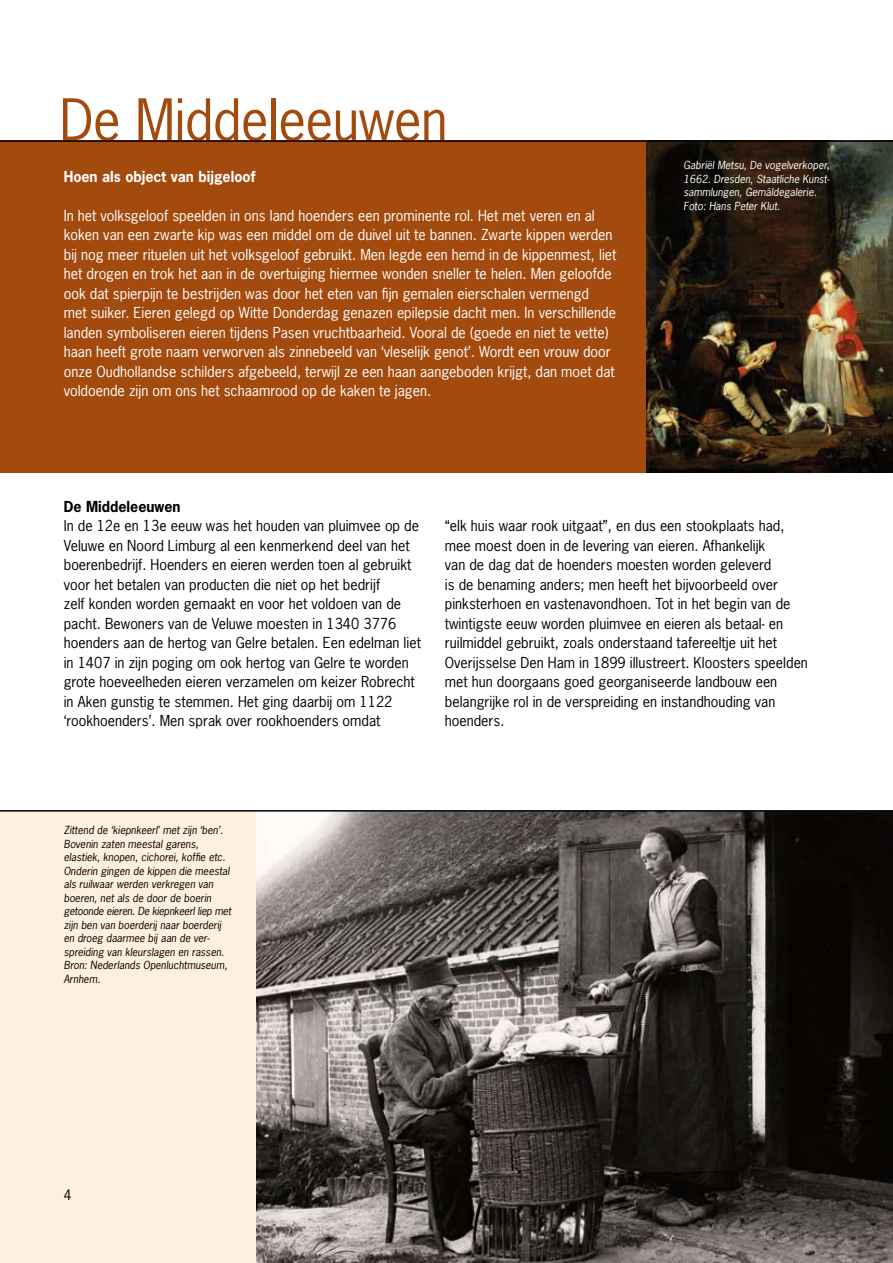
<style>
.page{position:relative;width:893px;height:1263px;background:#fff}
.page>*{position:absolute;margin:0;border:0;box-sizing:border-box;transform-origin:0 0}
.t1{font:54px "News Gothic";letter-spacing:-.01em;color:#a34b0f}
.t2{font:14.25px/19.5px "News Gothic";color:#000}
.t3{font:14.25px/19.5px "News Gothic";color:#fff}
.t4{font:700 14.25px "News Gothic";color:#fff}
.t5{font:700 14.25px "News Gothic";color:#000}
.t6{font:13.5px "News Gothic";color:#000}
.t7{font:italic 10.5px/13.5px "News Gothic Std";color:#000}
.t8{font:italic 10.5px/13.5px "News Gothic Std";color:#fff}
</style>
<div class="page">
<div style="left:0;top:811px;width:893px;height:452px;background:#fef0de"></div>
<img style="left:256px;top:812px;width:637px;height:451px">
<div style="left:0;top:140px;width:893px;height:332px;background:#a34b0f"></div>
<img style="left:647px;top:142px;width:246px;height:330px">
<hr style="left:0;top:140px;width:893px;height:2px;background:#000">
<hr style="left:0;top:810px;width:893px;height:2px;background:#000">
<h1 class="t1" style="left:60px;top:85px;width:389px">De Middeleeuwen</h1>
<p class="t4" style="left:64px;top:167px;width:193px">Hoen als object van bijgeloof</p>
<p class="t3" style="left:64px;top:205px;width:554px">In het volksgeloof speelden in ons land hoenders een prominente rol. Het met veren en al koken van een zwarte kip was een middel om de duivel uit te bannen. Zwarte kippen werden bij nog meer rituelen uit het volksgeloof gebruikt. Men legde een hemd in de kippenmest, liet het drogen en trok het aan in de overtuiging hiermee wonden sneller te helen. Men geloofde ook dat spierpijn te bestrijden was door het eten van fijn gemalen eierschalen vermengd<br>met suiker. Eieren gelegd op Witte Donderdag genazen epilepsie dacht men. In verschillende landen symboliseren eieren tijdens Pasen vruchtbaarheid. Vooral de (goede en niet te vette) haan heeft grote naam verworven als zinnebeeld van ‘vleselijk genot’. Wordt een vrouw door onze Oudhollandse schilders afgebeeld, terwijl ze een haan aangeboden krijgt, dan moet dat voldoende zijn om ons het schaamrood op de kaken te jagen.</p>
<p class="t8" style="left:684px;top:158px;width:148px">Gabriël Metsu, De vogelverkoper,<br>1662. Dresden, Staatliche Kunst&shy;sammlungen, Gemäldegalerie.<br>Foto: Hans Peter Klut.</p>
<p class="t5" style="left:64px;top:497px;width:118px">De Middeleeuwen</p>
<p class="t2" style="left:64px;top:516px;width:359px">In de 12e en 13e eeuw was het houden van pluimvee op de Veluwe en Noord Limburg al een kenmerkend deel van het boerenbedrijf. Hoenders en eieren werden toen al gebruikt voor het betalen van producten die niet op het bedrijf<br>zelf konden worden gemaakt en voor het voldoen van de pacht. Bewoners van de Veluwe moesten in 1340 3776 hoenders aan de hertog van Gelre betalen. Een edelman liet in 1407 in zijn poging om ook hertog van Gelre te worden grote hoeveelheden eieren verzamelen om keizer Robrecht in Aken gunstig te stemmen. Het ging daarbij om 1122 ‘rookhoenders’. Men sprak over rookhoenders omdat</p>
<p class="t2" style="left:445px;top:516px;width:365px">“elk huis waar rook uitgaat”, en dus een stookplaats had, mee moest doen in de levering van eieren. Afhankelijk<br>van de dag dat de hoenders moesten worden geleverd<br>is de benaming anders; men heeft het bijvoorbeeld over pinksterhoen en vastenavondhoen. Tot in het begin van de twintigste eeuw worden pluimvee en eieren als betaal- en ruilmiddel gebruikt, zoals onderstaand tafereeltje uit het Overijsselse Den Ham in 1899 illustreert. Kloosters speelden met hun doorgaans goed georganiseerde landbouw een belangrijke rol in de verspreiding en instandhouding van hoenders.</p>
<p class="t7" style="left:64px;top:823px;width:169px">Zittend de ‘kiepnkeerl’ met zijn ‘ben’.<br>Bovenin zaten meestal garens, elastiek, knopen, cichorei, koffie etc.<br>Onderin gingen de kippen die meestal als ruilwaar werden verkregen van boeren, net als de door de boerin getoonde eieren. De kiepnkeerl liep met zijn ben van boerderij naar boerderij en droeg daarmee bij aan de ver&shy;spreiding van kleurslagen en rassen.<br>Bron: Nederlands Openluchtmuseum, Arnhem.</p>
<p class="t6" style="left:64px;top:1186px;width:9px">4</p>
</div>
